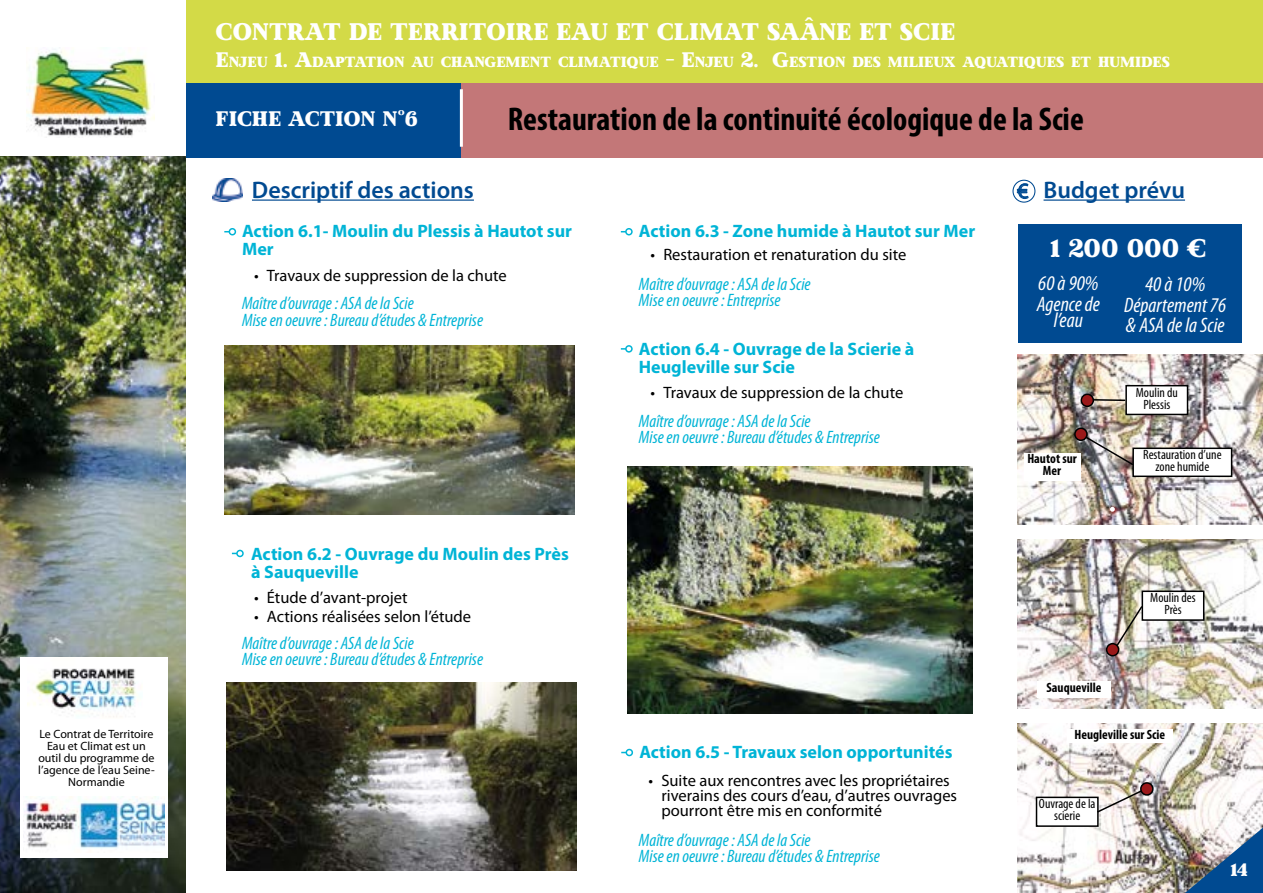
<style>
.page{position:relative;width:1263px;height:893px;background:#fff}
.page>*{position:absolute;margin:0;border:0;box-sizing:border-box;transform-origin:0 0}
.t1{font:700 condensed 33px "Myriad Pro";color:#000}
.t2{font:25.5px "Made Winter Solid";color:#fff}
.t3{font:24px "Made Winter Solid";letter-spacing:-.01em;color:#fff}
.t4{font:600 24px "Myriad Pro";color:#004a91}
.t5{font:italic condensed 21px/20.7px "Myriad Pro";color:#fff}
.t6{font:21px "Made Winter Solid";letter-spacing:-.01em;color:#fff}
.t7{font:italic condensed 18px/16.5px "Myriad Pro";color:#00b4d6}
.t8{font:700 18px/18px "Myriad Pro";color:#00b4d6}
.t9{font:18px "Made Winter Solid";color:#fff}
.t10{font:16.5px/15px "Myriad Pro";color:#000}
.t11{font:14.7px "Made Winter Solid";letter-spacing:-.01em;color:#fff}
.t12{font:condensed 13.5px/12px "Myriad Pro";color:#000;text-align:center}
.t13{font:700 condensed 13.5px/12px "Myriad Pro";color:#000;text-align:center}
.t14{font:12px/12px "Myriad Pro";color:#000;text-align:center}
.s1{font-size:21px}
.s2{font-weight:400;font-size:22.05px}
</style>
<div class="page">
<hr style="left:252px;top:199px;width:222px;height:2px;background:#004a91">
<div style="left:229px;top:228px;width:7px;height:7px;border:2px solid #00b4d6;border-radius:50%"></div>
<img style="left:1018px;top:355px;width:245px;height:169px">
<div style="left:236px;top:550px;width:8px;height:7px;border:2px solid #00b4d6;border-radius:50%"></div>
<div style="left:625px;top:228px;width:8px;height:7px;border:2px solid #00b4d6;border-radius:50%"></div>
<img style="left:628px;top:467px;width:344px;height:246px">
<img style="left:224px;top:345px;width:350px;height:169px">
<img style="left:226px;top:682px;width:350px;height:189px">
<hr style="left:1043px;top:199px;width:142px;height:2px;background:#004a91">
<img style="left:213px;top:179px;width:29px;height:22px">
<div style="left:1012px;top:180px;width:23px;height:23px;border:1px solid #004a91;border-radius:50%"></div>
<img style="left:0;top:156px;width:186px;height:737px">
<div style="left:20px;top:657px;width:148px;height:201px;background:#fff"></div>
<div style="left:187px;top:83px;width:274px;height:74px;background:#004a91"></div>
<div style="left:461px;top:83px;width:802px;height:74px;background:#c37778"></div>
<div style="left:187px;top:0;width:1076px;height:83px;background:#d3da47"></div>
<hr style="left:460px;top:89px;width:3px;height:58px;background:#fff">
<img style="left:28px;top:668px;width:108px;height:49px">
<img style="left:26px;top:49px;width:128px;height:88px">
<img style="left:23px;top:796px;width:142px;height:53px">
<div style="left:1018px;top:224px;width:224px;height:118px;background:#004a91"></div>
<div style="left:625px;top:749px;width:8px;height:7px;border:2px solid #00b4d6;border-radius:50%"></div>
<div style="left:1081px;top:394px;width:12px;height:12px;background:#9a191a;border-radius:50%"></div>
<div style="left:1080px;top:394px;width:14px;height:13px;border:2px solid #000;border-radius:50%"></div>
<div style="left:1126px;top:386px;width:61px;height:28px;background:#fff"></div>
<div style="left:1125px;top:385px;width:63px;height:30px;border:2px solid #000"></div>
<svg style="left:1092px;top:398px;width:34px;height:4px"></svg>
<svg style="left:1110px;top:507px;width:5px;height:5px"></svg>
<img style="left:1018px;top:539px;width:245px;height:170px">
<div style="left:1106px;top:644px;width:12px;height:12px;background:#9a191a;border-radius:50%"></div>
<div style="left:1106px;top:643px;width:13px;height:13px;border:2px solid #000;border-radius:50%"></div>
<div style="left:1142px;top:591px;width:62px;height:29px;background:#fff"></div>
<div style="left:1141px;top:590px;width:63px;height:31px;border:2px solid #000"></div>
<svg style="left:1115px;top:605px;width:29px;height:42px"></svg>
<div style="left:1023px;top:453px;width:57px;height:27px;background:#fff"></div>
<div style="left:1037px;top:682px;width:73px;height:16px;background:#fff"></div>
<img style="left:1017px;top:723px;width:246px;height:170px">
<div style="left:1141px;top:783px;width:12px;height:12px;background:#9a191a;border-radius:50%"></div>
<div style="left:1140px;top:782px;width:13px;height:14px;border:2px solid #000;border-radius:50%"></div>
<div style="left:1036px;top:797px;width:62px;height:29px;background:#fff"></div>
<div style="left:1036px;top:797px;width:63px;height:30px;border:2px solid #000"></div>
<svg style="left:1096px;top:789px;width:47px;height:25px"></svg>
<div style="left:1067px;top:729px;width:105px;height:14px;background:#fff"></div>
<img style="left:1185px;top:828px;width:78px;height:65px">
<div style="left:1075px;top:428px;width:12px;height:12px;background:#9a191a;border-radius:50%"></div>
<div style="left:1074px;top:427px;width:14px;height:14px;border:2px solid #000;border-radius:50%"></div>
<div style="left:1133px;top:448px;width:98px;height:28px;background:#fff"></div>
<div style="left:1132px;top:448px;width:100px;height:29px;border:2px solid #000"></div>
<svg style="left:1084px;top:435px;width:50px;height:31px;background:#a7a099"></svg>
<div style="left:625px;top:345px;width:8px;height:8px;border:2px solid #00b4d6;border-radius:50%"></div>
<p class="t14" style="left:38px;top:728px;width:118px">Le Contrat de Territoire<br>Eau et Climat est un outil du programme de l’agence de l’eau Seine-<br>Normandie</p>
<h3 class="t3" style="left:215px;top:16px;width:741px">CONTRAT DE TERRITOIRE EAU ET CLIMAT SAÂNE ET SCIE</h3>
<p class="t11" style="left:215px;top:52px;width:956px"><span class="s1">E</span>NJEU <span class="s1">1. A</span>DAPTATION AU CHANGEMENT CLIMATIQUE <span class="s1">- E</span>NJEU <span class="s1">2. G</span>ESTION DES MILIEUX AQUATIQUES ET HUMIDES</p>
<p class="t6" style="left:215px;top:105px;width:204px">FICHE ACTION N°6</p>
<h1 class="t1" style="left:508px;top:98px;width:577px">Restauration de la continuité écologique de la Scie</h1>
<h3 class="t4" style="left:252px;top:174px;width:223px">Descriptif des actions</h3>
<p class="t8" style="left:242px;top:222px;width:331px">Action 6.1- Moulin du Plessis à Hautot sur<br>Mer</p>
<p class="t10" style="left:254px;top:267px;width:254px">• Travaux de suppression de la chute</p>
<p class="t7" style="left:242px;top:295px;width:242px">Maître d’ouvrage : ASA de la Scie<br>Mise en oeuvre : Bureau d’études &amp; Entreprise</p>
<p class="t8" style="left:251px;top:545px;width:319px">Action 6.2 - Ouvrage du Moulin des Près à Sauqueville</p>
<p class="t10" style="left:254px;top:590px;width:155px">• Étude d’avant-projet</p>
<p class="t10" style="left:254px;top:609px;width:219px">• Actions réalisées selon l’étude</p>
<p class="t7" style="left:242px;top:634px;width:242px">Maître d’ouvrage : ASA de la Scie<br>Mise en oeuvre : Bureau d’études &amp; Entreprise</p>
<p class="t8" style="left:639px;top:222px;width:338px">Action 6.3 - Zone humide à Hautot sur Mer</p>
<p class="t10" style="left:651px;top:247px;width:257px">• Restauration et renaturation du site</p>
<p class="t7" style="left:639px;top:275px;width:173px">Maître d’ouvrage : ASA de la Scie<br>Mise en oeuvre : Entreprise</p>
<p class="t8" style="left:639px;top:339px;width:277px">Action 6.4 - Ouvrage de la Scierie à<br>Heugleville sur Scie</p>
<p class="t10" style="left:651px;top:384px;width:254px">• Travaux de suppression de la chute</p>
<p class="t7" style="left:639px;top:412px;width:242px">Maître d’ouvrage : ASA de la Scie<br>Mise en oeuvre : Bureau d’études &amp; Entreprise</p>
<h3 class="t4" style="left:1017px;top:174px;width:169px"><span class="s2">€</span> Budget prévu</h3>
<h2 class="t2" style="left:1050px;top:231px;width:158px">1 200 000 €</h2>
<p class="t5" style="left:1037px;top:272px;width:65px">60 à 90%<br>Agence de</p>
<p class="t5" style="left:1054px;top:309px;width:31px">l’eau</p>
<p class="t13" style="left:1027px;top:452px;width:51px">Hautot sur<br>Mer</p>
<p class="t5" style="left:1124px;top:273px;width:104px;text-align:center">40 à 10%<br>Département 76 &amp; ASA de la Scie</p>
<p class="t12" style="left:1136px;top:386px;width:44px">Moulin du<br>Plessis</p>
<p class="t12" style="left:1143px;top:449px;width:80px">Restauration d’une zone humide</p>
<p class="t8" style="left:639px;top:743px;width:315px">Action 6.5 - Travaux selon opportunités</p>
<p class="t10" style="left:661px;top:773px;width:297px;text-indent:-13px">• Suite aux rencontres avec les propriétaires riverains des cours d’eau, d’autres ouvrages pourront être mis en conformité</p>
<p class="t7" style="left:639px;top:831px;width:242px">Maître d’ouvrage : ASA de la Scie<br>Mise en oeuvre : Bureau d’études &amp; Entreprise</p>
<p class="t13" style="left:1046px;top:681px;width:57px">Sauqueville</p>
<p class="t12" style="left:1150px;top:591px;width:47px">Moulin des<br>Près</p>
<p class="t13" style="left:1074px;top:728px;width:92px">Heugleville sur Scie</p>
<p class="t12" style="left:1039px;top:798px;width:58px">Ouvrage de la scierie</p>
<p class="t9" style="left:1230px;top:858px;width:19px">14</p>
</div>
